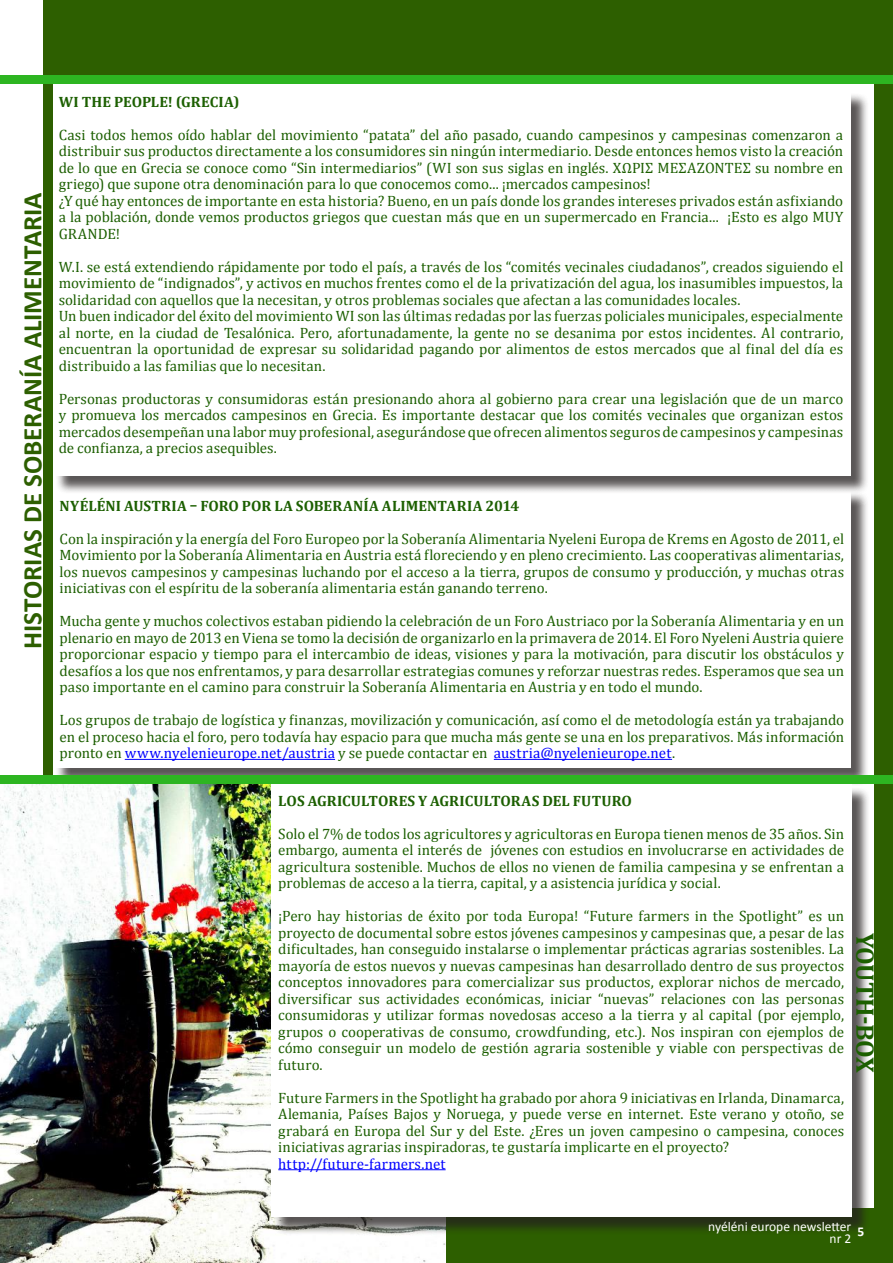
<style>
.page{position:relative;width:893px;height:1263px;background:#fff}
.page>*{position:absolute;margin:0;border:0;box-sizing:border-box;transform-origin:0 0}
.t1{font:700 27px "Calibri";letter-spacing:-.005em;color:#2d5f00}
.t2{font:700 25.5px "Cambria";letter-spacing:-.02em;color:#1c5f00}
.t3{font:15px/16.5px "Cambria";color:#1c5f00;text-align:justify}
.t4{font:700 15px "Cambria";letter-spacing:.005em;color:#1c5f00}
.t5{font:15px "Cambria";letter-spacing:.02em;color:#00f}
.t6{font:13.5px/12px "Calibri";color:#fff;text-align:right}
.t7{font:700 13.5px "Calibri";color:#fff}
.s1{color:#00f}
</style>
<div class="page">
<div style="left:43px;top:0;width:850px;height:1263px;background:#2d5f00"></div>
<div style="left:55px;top:491px;width:814px;height:296px;background:#241f1f;opacity:.75"></div>
<div style="left:53px;top:489px;width:797px;height:279px;background:#fff"></div>
<div style="left:55px;top:92px;width:814px;height:402px;background:#241f1f;opacity:.75"></div>
<div style="left:53px;top:90px;width:797px;height:385px;background:#fff"></div>
<div style="left:0;top:75px;width:893px;height:9px;background:#2db521"></div>
<hr style="left:125px;top:759px;width:210px;height:1px;background:#00f">
<hr style="left:494px;top:759px;width:178px;height:1px;background:#00f">
<img style="left:0;top:784px;width:446px;height:479px">
<div style="left:273px;top:786px;width:597px;height:449px;background:#241f1f;opacity:.75"></div>
<div style="left:271px;top:784px;width:581px;height:432px;background:#fff"></div>
<hr style="left:278px;top:1169px;width:168px;height:1px;background:#00f">
<div style="left:0;top:776px;width:893px;height:8px;background:#2db521"></div>
<h1 class="t1" style="left:15px;top:649px;width:458px;rotate:-90deg">HISTORIAS DE SOBERANÍA ALIMENTARIA</h1>
<p class="t4" style="left:59px;top:91px;width:182px">WI THE PEOPLE! (GRECIA)</p>
<p class="t3" style="left:59px;top:126px;width:786px;text-align:left">Casi todos hemos oído hablar del movimiento “patata” del año pasado, cuando campesinos y campesinas comenzaron a distribuir sus productos directamente a los consumidores sin ningún intermediario. Desde entonces hemos visto la creación de lo que en Grecia se conoce como “Sin intermediarios” (WI son sus siglas en inglés. ΧΩΡΙΣ ΜΕΣΑΖΟΝΤΕΣ su nombre en griego) que supone otra denominación para lo que conocemos como... ¡mercados campesinos!<br>¿Y qué hay entonces de importante en esta historia? Bueno, en un país donde los grandes intereses privados están asfixiando a la población, donde vemos productos griegos que cuestan más que en un supermercado en Francia... ¡Esto es algo MUY GRANDE!</p>
<p class="t3" style="left:59px;top:258px;width:786px;text-align:left">W.I. se está extendiendo rápidamente por todo el país, a través de los “comités vecinales ciudadanos”, creados siguiendo el movimiento de “indignados”, y activos en muchos frentes como el de la privatización del agua, los inasumibles impuestos, la solidaridad con aquellos que la necesitan, y otros problemas sociales que afectan a las comunidades locales.<br>Un buen indicador del éxito del movimiento WI son las últimas redadas por las fuerzas policiales municipales, especialmente al norte, en la ciudad de Tesalónica. Pero, afortunadamente, la gente no se desanima por estos incidentes. Al contrario, encuentran la oportunidad de expresar su solidaridad pagando por alimentos de estos mercados que al final del día es distribuido a las familias que lo necesitan.</p>
<p class="t3" style="left:59px;top:390px;width:786px">Personas productoras y consumidoras están presionando ahora al gobierno para crear una legislación que de un marco y promueva los mercados campesinos en Grecia. Es importante destacar que los comités vecinales que organizan estos mercados desempeñan una labor muy profesional, asegurándose que ofrecen alimentos seguros de campesinos y campesinas de confianza, a precios asequibles.</p>
<p class="t4" style="left:60px;top:495px;width:461px">NYÉLÉNI AUSTRIA – FORO POR LA SOBERANÍA ALIMENTARIA 2014</p>
<p class="t3" style="left:60px;top:530px;width:786px">Con la inspiración y la energía del Foro Europeo por la Soberanía Alimentaria Nyeleni Europa de Krems en Agosto de 2011, el Movimiento por la Soberanía Alimentaria en Austria está floreciendo y en pleno crecimiento. Las cooperativas alimentarias, los nuevos campesinos y campesinas luchando por el acceso a la tierra, grupos de consumo y producción, y muchas otras iniciativas con el espíritu de la soberanía alimentaria están ganando terreno.</p>
<p class="t3" style="left:60px;top:613px;width:786px">Mucha gente y muchos colectivos estaban pidiendo la celebración de un Foro Austriaco por la Soberanía Alimentaria y en un plenario en mayo de 2013 en Viena se tomo la decisión de organizarlo en la primavera de 2014. El Foro Nyeleni Austria quiere proporcionar espacio y tiempo para el intercambio de ideas, visiones y para la motivación, para discutir los obstáculos y desafíos a los que nos enfrentamos, y para desarrollar estrategias comunes y reforzar nuestras redes. Esperamos que sea un paso importante en el camino para construir la Soberanía Alimentaria en Austria y en todo el mundo.</p>
<p class="t3" style="left:60px;top:712px;width:786px">Los grupos de trabajo de logística y finanzas, movilización y comunicación, así como el de metodología están ya trabajando en el proceso hacia el foro, pero todavía hay espacio para que mucha más gente se una en los preparativos. Más información pronto en <span class="s1">www.nyelenieurope.net/austria</span> y se puede contactar en <span class="s1">austria@nyelenieurope.net</span>.</p>
<p class="t4" style="left:278px;top:790px;width:355px">LOS AGRICULTORES Y AGRICULTORAS DEL FUTURO</p>
<p class="t3" style="left:278px;top:825px;width:567px">Solo el 7% de todos los agricultores y agricultoras en Europa tienen menos de 35 años. Sin embargo, aumenta el interés de jóvenes con estudios en involucrarse en actividades de agricultura sostenible. Muchos de ellos no vienen de familia campesina y se enfrentan a problemas de acceso a la tierra, capital, y a asistencia jurídica y social.</p>
<p class="t3" style="left:278px;top:908px;width:567px">¡Pero hay historias de éxito por toda Europa! “Future farmers in the Spotlight” es un proyecto de documental sobre estos jóvenes campesinos y campesinas que, a pesar de las dificultades, han conseguido instalarse o implementar prácticas agrarias sostenibles. La mayoría de estos nuevos y nuevas campesinas han desarrollado dentro de sus proyectos conceptos innovadores para comercializar sus productos, explorar nichos de mercado, diversificar sus actividades económicas, iniciar “nuevas” relaciones con las personas consumidoras y utilizar formas novedosas acceso a la tierra y al capital (por ejemplo, grupos o cooperativas de consumo, crowdfunding, etc.). Nos inspiran con ejemplos de cómo conseguir un modelo de gestión agraria sostenible y viable con perspectivas de futuro.</p>
<p class="t3" style="left:278px;top:1089px;width:567px">Future Farmers in the Spotlight ha grabado por ahora 9 iniciativas en Irlanda, Dinamarca, Alemania, Países Bajos y Noruega, y puede verse en internet. Este verano y otoño, se grabará en Europa del Sur y del Este. ¿Eres un joven campesino o campesina, conoces iniciativas agrarias inspiradoras, te gustaría implicarte en el proyecto?</p>
<p class="t5" style="left:278px;top:1155px;width:169px">http://future-farmers.net</p>
<h2 class="t2" style="left:883px;top:933px;width:141px;rotate:90deg">YOUTH-BOX</h2>
<p class="t6" style="left:708px;top:1220px;width:144px">nyéléni europe newsletter nr 2</p>
<p class="t7" style="left:858px;top:1223px;width:8px">5</p>
</div>
